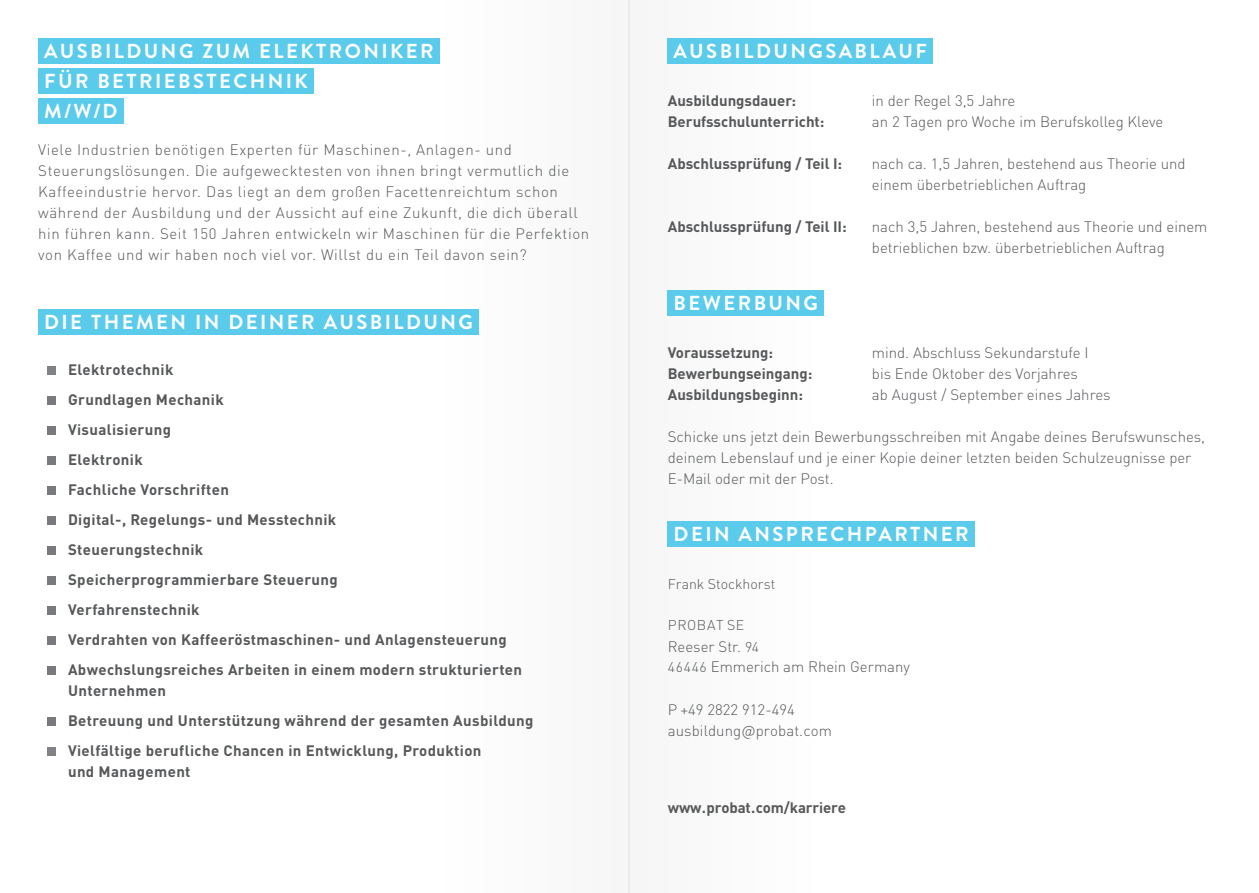
<style>
.page{position:relative;width:1259px;height:893px;background:#fff}
.page>*{position:absolute;margin:0;border:0;box-sizing:border-box;transform-origin:0 0}
.t1{font:700 20.25px "Brandon Grotesque";letter-spacing:.12em;color:#fff}
.t2{font:300 15px/21px "DIN Pro";color:#57585a}
.t3{font:700 15px/30px "DIN Pro";letter-spacing:.025em;color:#57585a}
.t4{font:300 15px/21px "DIN Pro";letter-spacing:.04em;color:#57585a}
.t5{font:700 15px "DIN Pro";color:#57585a}
.t6{font:700 15px "DIN Pro";letter-spacing:-.01em;color:#57585a}
.t7{font:300 14.1px "DIN Pro";color:#57585a}
.t8{font:300 14.1px "DIN Pro";letter-spacing:.04em;color:#57585a}
.s1{font-size:14.1px}
</style>
<div class="page">
<div style="left:439px;top:0;width:190px;height:893px;background:#fafafa"></div>
<div style="left:629px;top:0;width:189px;height:893px;background:#fafafa"></div>
<div style="left:38px;top:68px;width:276px;height:26px;background:#5acbeb"></div>
<div style="left:47px;top:367px;width:8px;height:8px;background:#808285"></div>
<div style="left:47px;top:397px;width:8px;height:8px;background:#787a7d"></div>
<div style="left:47px;top:427px;width:8px;height:8px;background:#787a7d"></div>
<div style="left:47px;top:457px;width:8px;height:8px;background:#787a7d"></div>
<div style="left:47px;top:487px;width:8px;height:8px;background:#787a7d"></div>
<div style="left:47px;top:517px;width:8px;height:8px;background:#787a7d"></div>
<div style="left:47px;top:547px;width:8px;height:8px;background:#787a7d"></div>
<div style="left:47px;top:577px;width:8px;height:8px;background:#787a7d"></div>
<div style="left:47px;top:607px;width:8px;height:8px;background:#787a7d"></div>
<div style="left:47px;top:637px;width:8px;height:8px;background:#787a7d"></div>
<div style="left:47px;top:667px;width:8px;height:8px;background:#787a7d"></div>
<div style="left:47px;top:718px;width:8px;height:8px;background:#787a7d"></div>
<div style="left:47px;top:748px;width:8px;height:8px;background:#808285"></div>
<div style="left:668px;top:38px;width:265px;height:26px;background:#5acbeb"></div>
<div style="left:668px;top:290px;width:156px;height:26px;background:#5acbeb"></div>
<div style="left:668px;top:521px;width:306px;height:26px;background:#5acbeb"></div>
<div style="left:38px;top:38px;width:402px;height:26px;background:#5acbeb"></div>
<div style="left:38px;top:98px;width:86px;height:26px;background:#5acbeb"></div>
<div style="left:38px;top:309px;width:441px;height:25px;background:#5acbeb"></div>
<h1 class="t1" style="left:44px;top:37px;width:391px">AUSBILDUNG ZUM ELEKTRONIKER</h1>
<h1 class="t1" style="left:44px;top:67px;width:265px">FÜR BETRIEBSTECHNIK</h1>
<h1 class="t1" style="left:44px;top:97px;width:75px">M/W/D</h1>
<p class="t4" style="left:38px;top:137px;width:552px">Viele Industrien benötigen Experten für Maschinen-, Anlagen- und Steuerungslösungen. Die aufgewecktesten von ihnen bringt vermutlich die Kaffeeindustrie hervor. Das liegt an dem großen Facettenreichtum schon während der Ausbildung und der Aussicht auf eine Zukunft, die dich überall hin führen kann. Seit 150 Jahren entwickeln wir Maschinen für die Perfektion von Kaffee und wir haben noch viel vor. Willst du ein Teil davon sein?</p>
<h1 class="t1" style="left:44px;top:307px;width:430px">DIE THEMEN IN DEINER AUSBILDUNG</h1>
<p class="t3" style="left:68px;top:353px;width:455px">Elektrotechnik<br>Grundlagen Mechanik<br>Visualisierung<br>Elektronik<br>Fachliche Vorschriften<br>Digital-, Regelungs- und Messtechnik<br>Steuerungstechnik<br>Speicherprogrammierbare Steuerung<br>Verfahrenstechnik<br>Verdrahten von Kaffeeröstmaschinen- und Anlagensteuerung<br>Abwechslungsreiches Arbeiten in einem modern strukturierten</p>
<p class="t3" style="left:68px;top:674px;width:467px">Unternehmen<br>Betreuung und Unterstützung während der gesamten Ausbildung<br>Vielfältige berufliche Chancen in Entwicklung, Produktion</p>
<p class="t3" style="left:68px;top:755px;width:124px">und Management</p>
<h1 class="t1" style="left:673px;top:37px;width:255px">AU S B I L D U N G S A B L AU F</h1>
<p class="t5" style="left:668px;top:88px;width:130px">Ausbildungsdauer:</p>
<p class="t2" style="left:872px;top:89px;width:145px">in der Regel 3,5 Jahre</p>
<p class="t5" style="left:668px;top:109px;width:158px">Berufsschulunterricht:</p>
<p class="t2" style="left:872px;top:110px;width:293px">an 2 Tagen pro Woche im Berufskolleg Kleve</p>
<p class="t5" style="left:668px;top:151px;width:176px">Abschlussprüfung / Teil I:</p>
<p class="t2" style="left:872px;top:152px;width:315px">nach ca. 1,5 Jahren, bestehend aus Theorie und einem überbetrieblichen Auftrag</p>
<p class="t5" style="left:668px;top:214px;width:181px">Abschlussprüfung / Teil II:</p>
<p class="t2" style="left:872px;top:215px;width:337px">nach 3,5 Jahren, bestehend aus Theorie und einem betrieblichen bzw. überbetrieblichen Auftrag</p>
<h1 class="t1" style="left:673px;top:289px;width:146px">B E W E R B U N G</h1>
<p class="t5" style="left:668px;top:340px;width:107px">Voraussetzung:</p>
<p class="t2" style="left:872px;top:341px;width:218px">mind. Abschluss Sekundarstufe I</p>
<p class="t5" style="left:668px;top:361px;width:146px">Bewerbungseingang:</p>
<p class="t2" style="left:872px;top:362px;width:207px">bis Ende Oktober des Vorjahres</p>
<p class="t5" style="left:668px;top:382px;width:137px">Ausbildungsbeginn:</p>
<p class="t2" style="left:872px;top:383px;width:240px">ab August / September eines Jahres</p>
<p class="t2" style="left:668px;top:425px;width:539px">Schicke uns jetzt dein Bewerbungsschreiben mit Angabe deines Berufswunsches, deinem Lebenslauf und je einer Kopie deiner letzten beiden Schulzeugnisse per<br>E-Mail oder mit der Post.</p>
<h1 class="t1" style="left:673px;top:520px;width:297px">D E I N A N S P R E C H PA R T N E R</h1>
<p class="t7" style="left:668px;top:573px;width:109px">Frank Stockhorst</p>
<p class="t8" style="left:668px;top:614px;width:78px">PROBAT SE</p>
<p class="t2" style="left:668px;top:635px;width:244px;line-height:20.1px">Reeser Str. <span class="s1">94<br>46446</span> Emmerich am Rhein Germany</p>
<p class="t2" style="left:668px;top:698px;width:166px">P +49 2822 912-494 ausbildung@probat.com</p>
<p class="t6" style="left:668px;top:795px;width:180px">www . probat . com/karriere</p>
</div>
